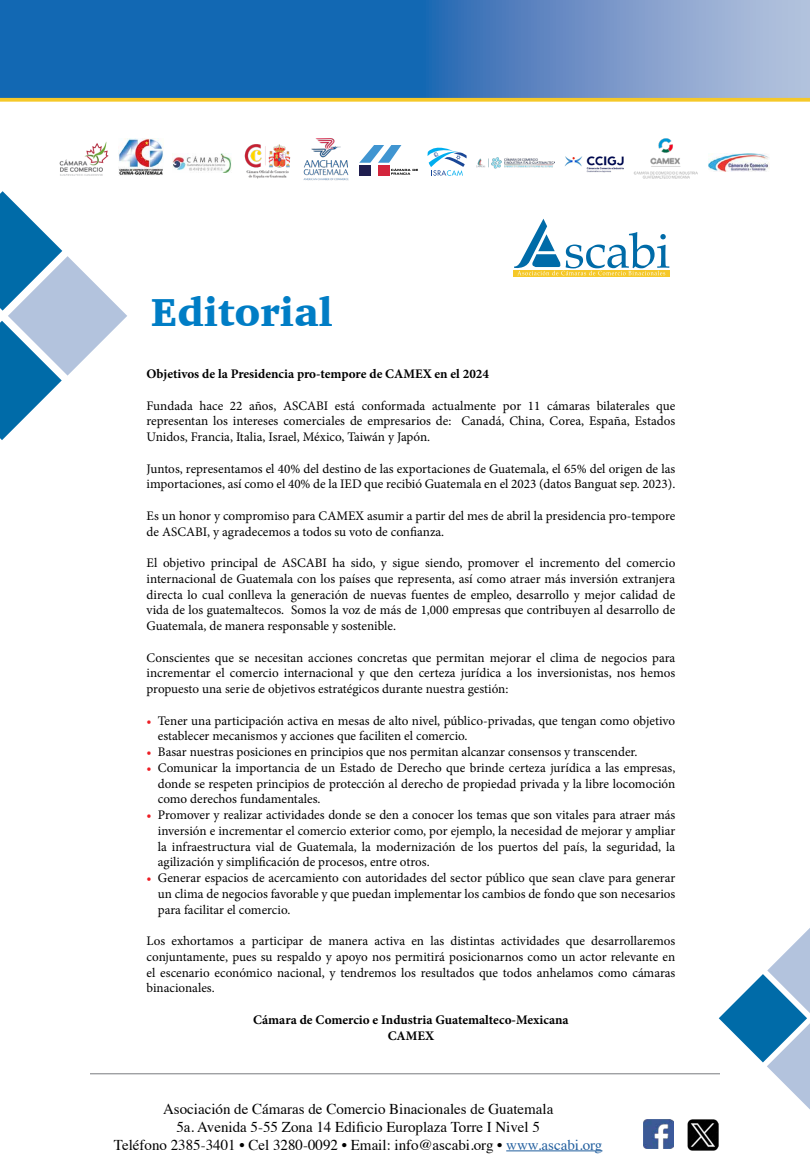
<style>
.page{position:relative;width:810px;height:1170px;background:#fff}
.page>*{position:absolute;margin:0;border:0;box-sizing:border-box;transform-origin:0 0}
.t1{font:900 40px "Charter";color:#007dc5}
.t2{font:15px/18px "Times";color:#000;text-align:center}
.t3{font:13.12px/15.8px "Minion Pro";color:#000;text-align:justify}
.t4{font:700 13.12px/15.8px "Minion Pro";color:#000;text-align:center}
.s1{color:#ed1d24}
.s2{color:#215e9e}
</style>
<div class="page">
<hr style="left:506px;top:1151px;width:96px;height:1px;background:#215e9e">
<img style="left:644px;top:1120px;width:29px;height:29px">
<hr style="left:90px;top:1073px;width:630px;height:1px;background:#939598">
<svg style="left:0;top:0;width:810px;height:98px;background:#417ebd"></svg>
<svg style="left:0;top:98px;width:810px;height:4px;background:#f5cc3b"></svg>
<img style="left:118px;top:139px;width:45px;height:36px">
<img style="left:708px;top:154px;width:61px;height:18px">
<img style="left:244px;top:144px;width:47px;height:34px">
<svg style="left:427px;top:147px;width:40px;height:29px"></svg>
<svg style="left:0;top:191px;width:127px;height:249px"></svg>
<svg style="left:513px;top:270px;width:156px;height:6px"></svg>
<svg style="left:514px;top:219px;width:155px;height:56px"></svg>
<svg style="left:719px;top:928px;width:91px;height:182px"></svg>
<img style="left:476px;top:157px;width:79px;height:12px">
<svg style="left:359px;top:145px;width:59px;height:30px"></svg>
<img style="left:303px;top:138px;width:46px;height:43px">
<img style="left:173px;top:153px;width:59px;height:19px">
<img style="left:59px;top:142px;width:50px;height:34px">
<img style="left:688px;top:1120px;width:31px;height:30px">
<img style="left:634px;top:138px;width:64px;height:41px">
<img style="left:564px;top:156px;width:60px;height:17px">
<h1 class="t1" style="left:151px;top:287px;width:183px">Editorial</h1>
<p class="t4" style="left:147px;top:366px;width:344px">Objetivos de la Presidencia pro-tempore de CAMEX en el 2024</p>
<p class="t3" style="left:147px;top:398px;width:530px">Fundada hace 22 años, ASCABI está conformada actualmente por 11 cámaras bilaterales que representan los intereses comerciales de empresarios de: Canadá, China, Corea, España, Estados Unidos, Francia, Italia, Israel, México, Taiwán y Japón.</p>
<p class="t3" style="left:147px;top:461px;width:530px">Juntos, representamos el 40% del destino de las exportaciones de Guatemala, el 65% del origen de las importaciones, así como el 40% de la IED que recibió Guatemala en el 2023 (datos Banguat sep. 2023).</p>
<p class="t3" style="left:147px;top:508px;width:530px">Es un honor y compromiso para CAMEX asumir a partir del mes de abril la presidencia pro-tempore de ASCABI, y agradecemos a todos su voto de confianza.</p>
<p class="t3" style="left:147px;top:555px;width:530px">El objetivo principal de ASCABI ha sido, y sigue siendo, promover el incremento del comercio internacional de Guatemala con los países que representa, así como atraer más inversión extranjera directa lo cual conlleva la generación de nuevas fuentes de empleo, desarrollo y mejor calidad de vida de los guatemaltecos. Somos la voz de más de 1,000 empresas que contribuyen al desarrollo de Guatemala, de manera responsable y sostenible.</p>
<p class="t3" style="left:147px;top:650px;width:530px">Conscientes que se necesitan acciones concretas que permitan mejorar el clima de negocios para incrementar el comercio internacional y que den certeza jurídica a los inversionistas, nos hemos propuesto una serie de objetivos estratégicos durante nuestra gestión:</p>
<p class="t3" style="left:158px;top:713px;width:519px;text-indent:-11px"><span class="s1">•</span> Tener una participación activa en mesas de alto nivel, público-privadas, que tengan como objetivo establecer mecanismos y acciones que faciliten el comercio.</p>
<p class="t3" style="left:147px;top:744px;width:493px"><span class="s1">•</span> Basar nuestras posiciones en principios que nos permitan alcanzar consensos y transcender.</p>
<p class="t3" style="left:158px;top:760px;width:519px;text-indent:-11px"><span class="s1">•</span> Comunicar la importancia de un Estado de Derecho que brinde certeza jurídica a las empresas, donde se respeten principios de protección al derecho de propiedad privada y la libre locomoción como derechos fundamentales.</p>
<p class="t3" style="left:158px;top:807px;width:519px;text-indent:-11px"><span class="s1">•</span> Promover y realizar actividades donde se den a conocer los temas que son vitales para atraer más inversión e incrementar el comercio exterior como, por ejemplo, la necesidad de mejorar y ampliar la infraestructura vial de Guatemala, la modernización de los puertos del país, la seguridad, la agilización y simplificación de procesos, entre otros.</p>
<p class="t3" style="left:158px;top:870px;width:519px;text-indent:-11px"><span class="s1">•</span> Generar espacios de acercamiento con autoridades del sector público que sean clave para generar un clima de negocios favorable y que puedan implementar los cambios de fondo que son necesarios para facilitar el comercio.</p>
<p class="t3" style="left:147px;top:933px;width:530px">Los exhortamos a participar de manera activa en las distintas actividades que desarrollaremos conjuntamente, pues su respaldo y apoyo nos permitirá posicionarnos como un actor relevante en el escenario económico nacional, y tendremos los resultados que todos anhelamos como cámaras binacionales.</p>
<p class="t4" style="left:253px;top:1012px;width:317px">Cámara de Comercio e Industria Guatemalteco-Mexicana<br>CAMEX</p>
<p class="t2" style="left:114px;top:1098px;width:490px">Asociación de Cámaras de Comercio Binacionales de Guatemala<br>5a. Avenida 5-55 Zona 14 Edificio Europlaza Torre I Nivel 5<br>Teléfono 2385-3401 • Cel 3280-0092 • Email: info@ascabi.org • <span class="s2">www.ascabi.org</span></p>
</div>
